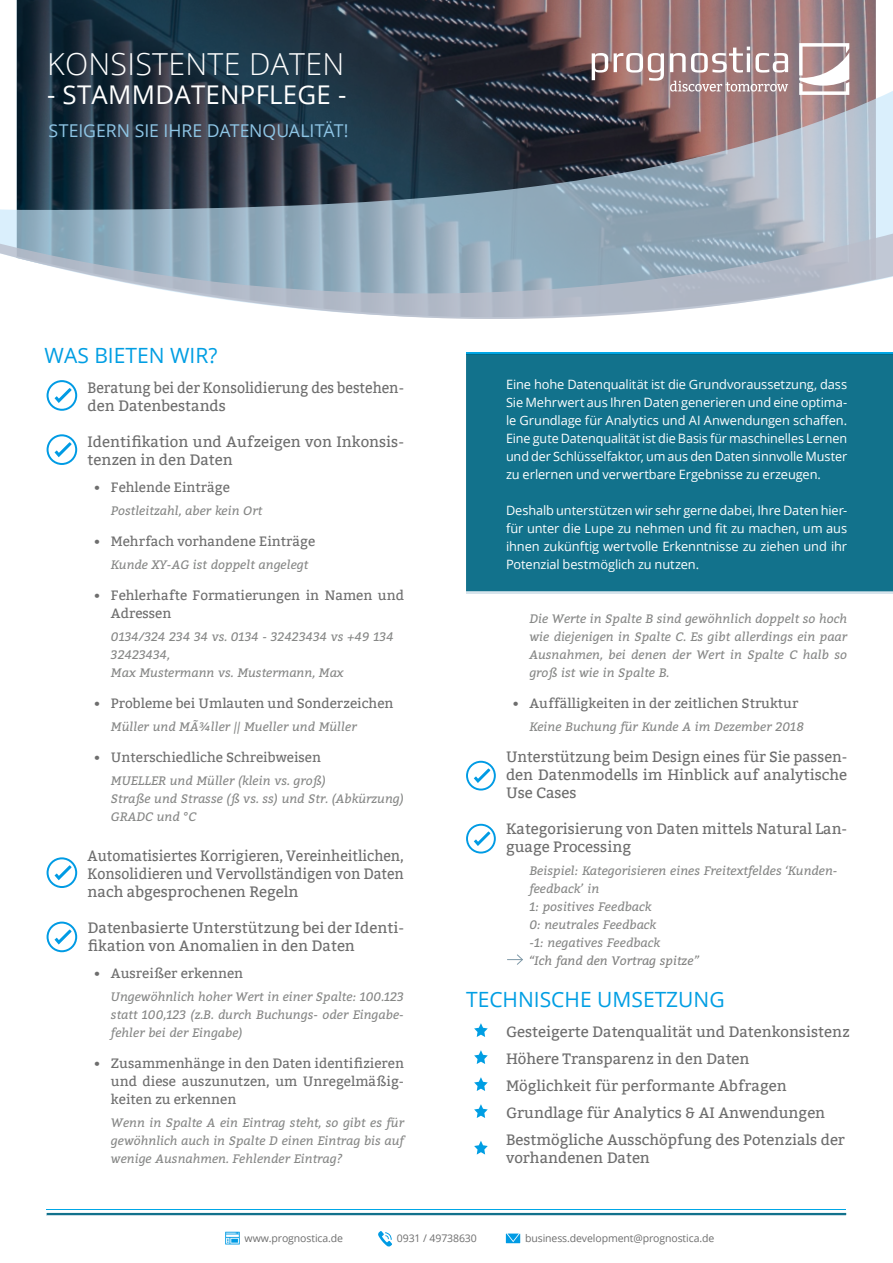
<style>
.page{position:relative;width:893px;height:1263px;background:#fff}
.page>*{position:absolute;margin:0;border:0;box-sizing:border-box;transform-origin:0 0}
.t1{font:300 30.3px "Open Sans";letter-spacing:.01em;color:#fff}
.t2{font:25.8px "Open Sans";letter-spacing:.01em;color:#fff}
.t3{font:21px "Open Sans";color:#009ee3}
.t4{font:17.7px "Open Sans";letter-spacing:-.005em;color:#8ec5e5}
.t5{font:15px/18px "Bitter";color:#6e6e6e}
.t6{font:15px/18px "Bitter";color:#6e6e6e;text-align:justify;scale:.93 1}
.t7{font:15px/18px "Bitter";color:#6e6e6e;scale:.94 1}
.t8{font:13.5px/18px "Bitter";color:#6e6e6e}
.t9{font:12.9px/18px "Open Sans";letter-spacing:-.005em;color:#fff;text-align:justify}
.t10{font:italic 12.3px/18px "Bitter";color:#868786}
.t11{font:10.5px "Open Sans";letter-spacing:-.01em;color:#6e6e6e}
.s1{color:#828281}
</style>
<div class="page">
<svg style="left:47px;top:380px;width:30px;height:31px"></svg>
<svg style="left:47px;top:434px;width:30px;height:31px"></svg>
<svg style="left:47px;top:857px;width:30px;height:31px"></svg>
<svg style="left:47px;top:921px;width:30px;height:31px"></svg>
<svg style="left:466px;top:824px;width:30px;height:29px"></svg>
<svg style="left:466px;top:761px;width:30px;height:29px"></svg>
<svg style="left:16px;top:0;width:877px;height:178px;background:#474b56"></svg>
<svg style="left:0;top:178px;width:893px;height:141px;background:#9fafbc"></svg>
<svg style="left:378px;top:1231px;width:14px;height:16px"></svg>
<svg style="left:225px;top:1232px;width:15px;height:12px"></svg>
<svg style="left:506px;top:1233px;width:14px;height:10px"></svg>
<hr style="left:47px;top:1209px;width:799px;height:1px;background:#00a7e7">
<hr style="left:47px;top:1213px;width:799px;height:2px;background:#006884">
<svg style="left:474px;top:1023px;width:14px;height:14px"></svg>
<svg style="left:474px;top:1050px;width:14px;height:14px"></svg>
<svg style="left:474px;top:1077px;width:14px;height:14px"></svg>
<svg style="left:474px;top:1104px;width:14px;height:14px"></svg>
<svg style="left:474px;top:1141px;width:14px;height:13px"></svg>
<hr style="left:466px;top:353px;width:427px;height:2px;background:#00a7e7">
<div style="left:466px;top:354px;width:427px;height:237px;background:#12728c"></div>
<svg style="left:592px;top:53px;width:16px;height:27px"></svg>
<svg style="left:614px;top:53px;width:50px;height:28px"></svg>
<svg style="left:670px;top:47px;width:118px;height:26px"></svg>
<svg style="left:670px;top:81px;width:118px;height:11px"></svg>
<svg style="left:799px;top:43px;width:50px;height:52px"></svg>
<svg style="left:507px;top:954px;width:16px;height:11px"></svg>
<div style="left:610px;top:353px;width:32px;height:22px;background:#12728c"></div>
<h1 class="t1" style="left:47px;top:43px;width:299px">KONSISTENTE DATEN</h1>
<h2 class="t2" style="left:47px;top:77px;width:301px">- STAMMDATENPFLEGE -</h2>
<h3 class="t4" style="left:49px;top:118px;width:301px">STEIGERN SIE IHRE DATENQUALITÄT!</h3>
<h3 class="t3" style="left:45px;top:341px;width:174px">WAS BIETEN WIR?</h3>
<p class="t7" style="left:88px;top:379px;width:338px">Beratung bei der Konsolidierung des bestehen&shy;den Datenbestands</p>
<p class="t5" style="left:88px;top:433px;width:318px">Identifikation und Aufzeigen von Inkonsis&shy;tenzen in den Daten</p>
<p class="t8" style="left:94px;top:479px;width:137px">• Fehlende Einträge</p>
<p class="t10" style="left:111px;top:501px;width:153px">Postleitzahl, aber kein Ort</p>
<p class="t8" style="left:94px;top:533px;width:223px">• Mehrfach vorhandene Einträge</p>
<p class="t10" style="left:111px;top:555px;width:199px">Kunde XY-AG ist doppelt angelegt</p>
<p class="t8" style="left:111px;top:587px;width:294px;text-indent:-17px">• Fehlerhafte Formatierungen in Namen und<br>Adressen</p>
<p class="t10" style="left:111px;top:627px;width:284px">0134/324 234 34 vs. 0134 - 32423434 vs +49 134<br>32423434,<br>Max Mustermann vs. Mustermann, Max</p>
<p class="t8" style="left:94px;top:695px;width:301px">• Probleme bei Umlauten und Sonderzeichen</p>
<p class="t10" style="left:111px;top:717px;width:247px">Müller und MÃ¾ller || Mueller und Müller</p>
<p class="t8" style="left:94px;top:749px;width:229px">• Unterschiedliche Schreibweisen</p>
<p class="t10" style="left:111px;top:771px;width:294px">MUELLER und Müller (klein vs. groß)<br>Straße und Strasse (ß vs. ss) und Str. (Abkürzung)<br>GRADC und °C</p>
<p class="t6" style="left:88px;top:847px;width:342px">Automatisiertes Korrigieren, Vereinheitlichen, Konsolidieren und Vervollständigen von Daten nach abgesprochenen Regeln</p>
<p class="t5" style="left:88px;top:919px;width:318px">Datenbasierte Unterstützung bei der Identi&shy;fikation von Anomalien in den Daten</p>
<p class="t8" style="left:94px;top:965px;width:151px">• Ausreißer erkennen</p>
<p class="t10" style="left:111px;top:987px;width:294px;text-align:justify">Ungewöhnlich hoher Wert in einer Spalte: 100.123 statt 100,123 (z.B. durch Buchungs- oder Eingabe&shy;fehler bei der Eingabe)</p>
<p class="t8" style="left:111px;top:1055px;width:294px;text-align:justify;text-indent:-17px">• Zusammenhänge in den Daten identifizieren und diese auszunutzen, um Unregelmäßig&shy;keiten zu erkennen</p>
<p class="t10" style="left:111px;top:1113px;width:294px;text-align:justify">Wenn in Spalte A ein Eintrag steht, so gibt es für gewöhnlich auch in Spalte D einen Eintrag bis auf wenige Ausnahmen. Fehlender Eintrag?</p>
<p class="t9" style="left:506px;top:375px;width:343px">Eine hohe Datenqualität ist die Grundvoraussetzung, dass Sie Mehrwert aus Ihren Daten generieren und eine optima&shy;le Grundlage für Analytics und AI Anwendungen schaffen.<br>Eine gute Datenqualität ist die Basis für maschinelles Lernen und der Schlüsselfaktor, um aus den Daten sinnvolle Muster zu erlernen und verwertbare Ergebnisse zu erzeugen.</p>
<p class="t9" style="left:506px;top:501px;width:343px">Deshalb unterstützen wir sehr gerne dabei, Ihre Daten hier&shy;für unter die Lupe zu nehmen und fit zu machen, um aus ihnen zukünftig wertvolle Erkenntnisse zu ziehen und ihr Potenzial bestmöglich zu nutzen.</p>
<p class="t10" style="left:529px;top:609px;width:319px;text-align:justify">Die Werte in Spalte B sind gewöhnlich doppelt so hoch wie diejenigen in Spalte C. Es gibt allerdings ein paar Ausnahmen, bei denen der Wert in Spalte C halb so groß ist wie in Spalte B.</p>
<p class="t8" style="left:512px;top:695px;width:287px">• Auffälligkeiten in der zeitlichen Struktur</p>
<p class="t10" style="left:529px;top:717px;width:276px">Keine Buchung für Kunde A im Dezember 2018</p>
<p class="t5" style="left:506px;top:748px;width:343px;text-align:justify">Unterstützung beim Design eines für Sie passen&shy;den Datenmodells im Hinblick auf analytische Use Cases</p>
<p class="t5" style="left:506px;top:820px;width:343px">Kategorisierung von Daten mittels Natural Lan&shy;guage Processing</p>
<p class="t10" style="left:529px;top:861px;width:310px">Beispiel: Kategorisieren eines Freitextfeldes ‘Kunden&shy;feedback’ in<br>1: positives Feedback<br>0: neutrales Feedback<br>-1: negatives Feedback<br><span class="s1">“Ich fand den Vortrag spitze</span>”</p>
<h3 class="t3" style="left:466px;top:985px;width:260px">TECHNISCHE UMSETZUNG</h3>
<p class="t5" style="left:506px;top:1018px;width:345px;line-height:27px">Gesteigerte Datenqualität und Datenkonsistenz Höhere Transparenz in den Daten<br>Möglichkeit für performante Abfragen Grundlage für Analytics &amp; AI Anwendungen Bestmögliche Ausschöpfung des Potenzials der</p>
<p class="t5" style="left:506px;top:1149px;width:145px">vorhandenen Daten</p>
<p class="t11" style="left:245px;top:1231px;width:100px">www.prognostica.de</p>
<p class="t11" style="left:397px;top:1231px;width:81px">0931 / 49738630</p>
<p class="t11" style="left:525px;top:1231px;width:191px">business.development@prognostica.de</p>
</div>
